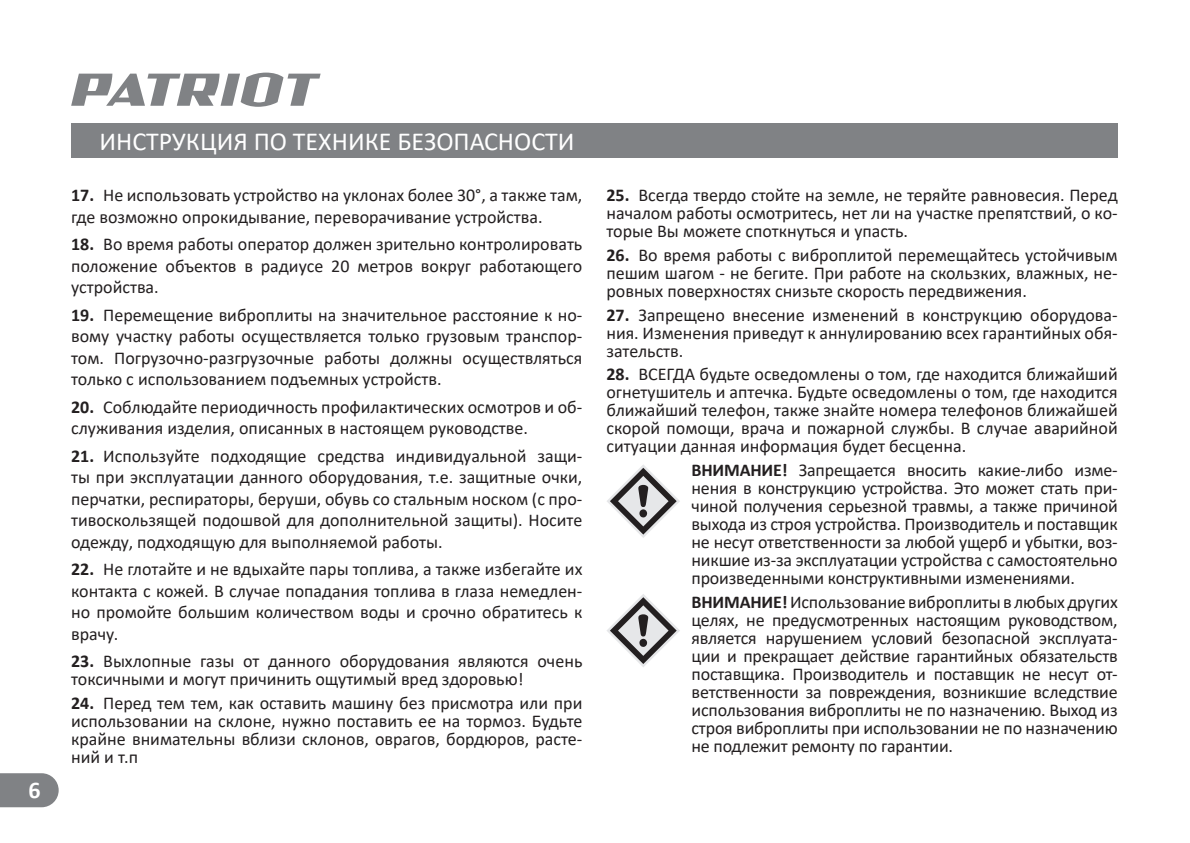
<style>
.page{position:relative;width:1190px;height:843px;background:#fff}
.page>*{position:absolute;margin:0;border:0;box-sizing:border-box;transform-origin:0 0}
.t1{font:26px "Calibri";color:#fff}
.t2{font:700 24px "Calibri";color:#fff}
.t3{font:18px/18px "Calibri";color:#231f20;text-align:justify}
.s1{font-weight:700}
</style>
<div class="page">
<svg style="left:71px;top:73px;width:250px;height:34px"></svg>
<div style="left:71px;top:123px;width:1047px;height:34px;background:#808285"></div>
<svg style="left:0;top:773px;width:59px;height:34px"></svg>
<svg style="left:607px;top:465px;width:73px;height:73px"></svg>
<svg style="left:607px;top:594px;width:73px;height:73px"></svg>
<h2 class="t2" style="left:29px;top:773px;width:14px">6</h2>
<h1 class="t1" style="left:99px;top:123px;width:477px">ИНСТРУКЦИЯ ПО ТЕХНИКЕ БЕЗОПАСНОСТИ</h1>
<p class="t3" style="left:71px;top:184px;width:513px;line-height:21.6px"><span class="s1">17.</span> Не использовать устройство на уклонах более 30°, а также там, где возможно опрокидывание, переворачивание устройства.</p>
<p class="t3" style="left:71px;top:233px;width:513px;line-height:21.6px"><span class="s1">18.</span> Во время работы оператор должен зрительно контролировать положение объектов в радиусе 20 метров вокруг работающего устройства.</p>
<p class="t3" style="left:71px;top:303px;width:513px;line-height:21.6px"><span class="s1">19.</span> Перемещение виброплиты на значительное расстояние к но&shy;вому участку работы осуществляется только грузовым транспор&shy;том. Погрузочно-разгрузочные работы должны осуществляться только с использованием подъемных устройств.</p>
<p class="t3" style="left:71px;top:395px;width:513px;line-height:21.6px"><span class="s1">20.</span> Соблюдайте периодичность профилактических осмотров и об&shy;служивания изделия, описанных в настоящем руководстве.</p>
<p class="t3" style="left:71px;top:444px;width:513px;line-height:21.6px"><span class="s1">21.</span> Используйте подходящие средства индивидуальной защи&shy;ты при эксплуатации данного оборудования, т.е. защитные очки, перчатки, респираторы, беруши, обувь со стальным носком (с про&shy;тивоскользящей подошвой для дополнительной защиты). Носите одежду, подходящую для выполняемой работы.</p>
<p class="t3" style="left:71px;top:558px;width:513px;line-height:21.6px"><span class="s1">22.</span> Не глотайте и не вдыхайте пары топлива, а также избегайте их контакта с кожей. В случае попадания топлива в глаза немедлен&shy;но промойте большим количеством воды и срочно обратитесь к врачу.</p>
<p class="t3" style="left:71px;top:652px;width:513px"><span class="s1">23.</span> Выхлопные газы от данного оборудования являются очень токсичными и могут причинить ощутимый вред здоровью!</p>
<p class="t3" style="left:71px;top:693px;width:513px"><span class="s1">24.</span> Перед тем тем, как оставить машину без присмотра или при использовании на склоне, нужно поставить ее на тормоз. Будьте крайне внимательны вблизи склонов, оврагов, бордюров, расте&shy;ний и т.п</p>
<p class="t3" style="left:606px;top:186px;width:513px"><span class="s1">25.</span> Всегда твердо стойте на земле, не теряйте равновесия. Перед началом работы осмотритесь, нет ли на участке препятствий, о ко&shy;торые Вы можете споткнуться и упасть.</p>
<p class="t3" style="left:606px;top:245px;width:513px"><span class="s1">26.</span> Во время работы с виброплитой перемещайтесь устойчивым пешим шагом - не бегите. При работе на скользких, влажных, не&shy;ровных поверхностях снизьте скорость передвижения.</p>
<p class="t3" style="left:606px;top:305px;width:513px"><span class="s1">27.</span> Запрещено внесение изменений в конструкцию оборудова&shy;ния. Изменения приведут к аннулированию всех гарантийных обя&shy;зательств.</p>
<p class="t3" style="left:606px;top:365px;width:513px"><span class="s1">28.</span> ВСЕГДА будьте осведомлены о том, где находится ближайший огнетушитель и аптечка. Будьте осведомлены о том, где находится ближайший телефон, также знайте номера телефонов ближайшей скорой помощи, врача и пожарной службы. В случае аварийной ситуации данная информация будет бесценна.</p>
<p class="t3" style="left:691px;top:460px;width:428px"><span class="s1">ВНИМАНИЕ!</span> Запрещается вносить какие-либо изме&shy;нения в конструкцию устройства. Это может стать при&shy;чиной получения серьезной травмы, а также причиной выхода из строя устройства. Производитель и поставщик не несут ответственности за любой ущерб и убытки, воз&shy;никшие из-за эксплуатации устройства с самостоятельно произведенными конструктивными изменениями.</p>
<p class="t3" style="left:691px;top:592px;width:428px"><span class="s1">ВНИМАНИЕ!</span> Использование виброплитыв любыхдругих целях, не предусмотренных настоящим руководством, является нарушением условий безопасной эксплуата&shy;ции и прекращает действие гарантийных обязательств поставщика. Производитель и поставщик не несут от&shy;ветственности за повреждения, возникшие вследствие использования виброплиты не по назначению. Выход из строя виброплиты при использовании не по назначению не подлежит ремонту по гарантии.</p>
</div>
